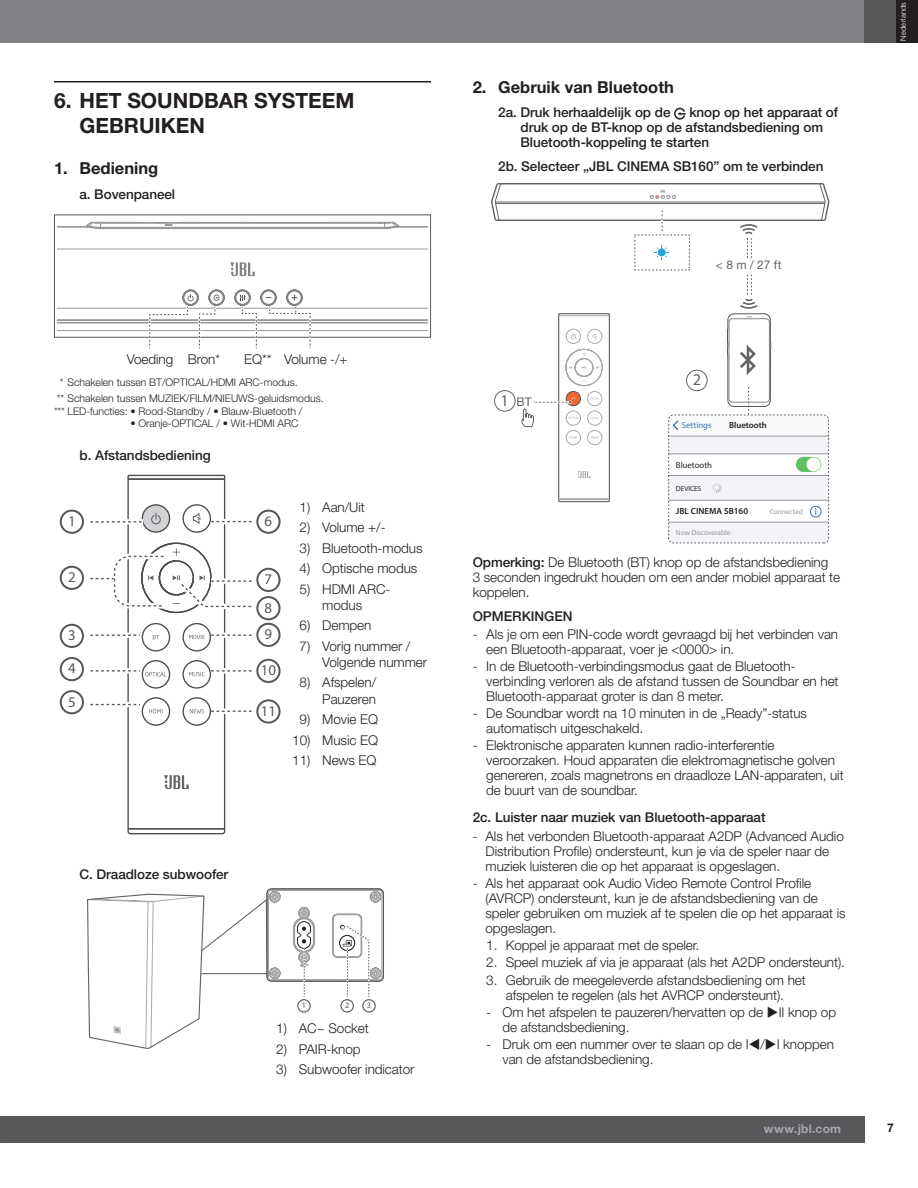
<style>
.page{position:relative;width:918px;height:1188px;background:#fff}
.page>*{position:absolute;margin:0;border:0;box-sizing:border-box;transform-origin:0 0}
.Headline-大标题{font:700 21px/25.2px "Helvetica Neue LT Pro";color:#231f20}
.subtitle-小标题{font:700 16.5px "Helvetica Neue LT Pro";color:#231f20}
.t1{font:16.35px "Myriad Pro";color:#636366}
.t2{font:14.85px/28.3px "Myriad Pro";color:#57585a}
.Brød_ord{font:300 13.5px/15px "Helvetica Neue LT Pro";letter-spacing:-.005em;color:#231f20}
.Brød_ord-2{font:500 13.5px/15px "Helvetica Neue LT Pro";letter-spacing:-.005em;color:#231f20}
.t3{font:700 12px "Helvetica Neue LT Pro";letter-spacing:.025em;color:#a8a9ad}
.t4{font:12px "Helvetica Neue LT Pro";color:#636366}
.t5{font:700 12px "Helvetica Neue LT Pro";color:#262324}
.Brød_ord-3{font:300 10.5px "Helvetica Neue LT Pro";letter-spacing:-.005em;color:#231f20}
.t6{font:600 9px "Myriad Pro";color:#231f20}
.t7{font:600 8.7px "Myriad Pro";color:#231f20}
.t8{font:8.7px "Myriad Pro";color:#231f20}
.t9{font:8.7px "Myriad Pro";color:#3973b9}
.t10{font:8.25px "Myriad Pro";color:#57585a}
.t11{font:300 7.5px "Helvetica Neue LT Pro";letter-spacing:.025em;color:#fff}
.t12{font:7.2px "Myriad Pro";color:#939598}
.t13{font:7.2px "Myriad Pro";color:#231f20}
.s1{font-weight:500}
</style>
<div class="page">
<div style="left:0;top:1116px;width:864px;height:27px;background:#57585a"></div>
<div style="left:0;top:0;width:864px;height:43px;background:#808285"></div>
<div style="left:864px;top:0;width:33px;height:43px;background:#57585a"></div>
<div style="left:896px;top:0;width:22px;height:43px;background:#231f20"></div>
<hr style="left:54px;top:81px;width:377px;height:2px;background:#231f20">
<div style="left:54px;top:214px;width:377px;height:124px;border:1px solid #57585a"></div>
<svg style="left:57px;top:221px;width:371px;height:128px"></svg>
<div style="left:60px;top:510px;width:24px;height:24px;border:2px solid #57585a;border-radius:50%"></div>
<div style="left:60px;top:566px;width:24px;height:24px;border:2px solid #57585a;border-radius:50%"></div>
<div style="left:60px;top:624px;width:24px;height:24px;border:2px solid #57585a;border-radius:50%"></div>
<div style="left:60px;top:657px;width:24px;height:24px;border:2px solid #57585a;border-radius:50%"></div>
<div style="left:60px;top:690px;width:24px;height:24px;border:2px solid #57585a;border-radius:50%"></div>
<div style="left:256px;top:510px;width:25px;height:24px;border:2px solid #57585a;border-radius:50%"></div>
<div style="left:256px;top:568px;width:25px;height:24px;border:2px solid #57585a;border-radius:50%"></div>
<div style="left:256px;top:596px;width:25px;height:24px;border:2px solid #57585a;border-radius:50%"></div>
<div style="left:256px;top:623px;width:25px;height:24px;border:2px solid #57585a;border-radius:50%"></div>
<div style="left:256px;top:659px;width:25px;height:24px;border:2px solid #57585a;border-radius:50%"></div>
<div style="left:256px;top:699px;width:25px;height:25px;border:2px solid #57585a;border-radius:50%"></div>
<svg style="left:90px;top:474px;width:169px;height:360px"></svg>
<svg style="left:674px;top:108px;width:12px;height:12px"></svg>
<div style="left:668px;top:522px;width:161px;height:20px;background:#f3f4f7"></div>
<hr style="left:668px;top:522px;width:161px;height:1px;background:#939598">
<div style="left:810px;top:506px;width:11px;height:11px;border:1px solid #3973b9;border-radius:50%"></div>
<div style="left:668px;top:415px;width:161px;height:128px;border:1px dashed #636366;border-radius:5px"></div>
<svg style="left:491px;top:183px;width:339px;height:332px"></svg>
<div style="left:494px;top:390px;width:22px;height:22px;border:1px solid #636366;border-radius:50%"></div>
<svg style="left:87px;top:888px;width:297px;height:161px"></svg>
<div style="left:297px;top:999px;width:14px;height:14px;border:1px solid #57585a;border-radius:50%"></div>
<div style="left:340px;top:999px;width:14px;height:14px;border:1px solid #57585a;border-radius:50%"></div>
<div style="left:362px;top:999px;width:14px;height:14px;border:1px solid #57585a;border-radius:50%"></div>
<p class="Headline-大标题" style="left:80px;top:87px;width:277px;text-indent:-26px">6. H ET SOU NDBAR SYSTEEM<br>GEBRUIKEN</p>
<p class="subtitle-小标题" style="left:54px;top:158px;width:106px">1. Bediening</p>
<p class="Brød_ord-2" style="left:80px;top:187px;width:97px">a. Bovenpaneel</p>
<p class="Brød_ord" style="left:127px;top:352px;width:48px">Voeding</p>
<p class="Brød_ord" style="left:188px;top:352px;width:34px">Bron*</p>
<p class="Brød_ord" style="left:244px;top:352px;width:29px">EQ**</p>
<p class="Brød_ord" style="left:284px;top:352px;width:65px">Volume -/+</p>
<p class="Brød_ord-3" style="left:60px;top:376px;width:239px">* Schakelen tussen BT/OPTICAL/HDMI ARC-modus.</p>
<p class="Brød_ord-3" style="left:57px;top:392px;width:268px">** Schakelen tussen MUZIEK/FILM/NIEUWS-geluidsmodus.</p>
<p class="Brød_ord-3" style="left:54px;top:404px;width:250px">*** LED-functies: • Rood-Standby / • Blauw-Bluetooth /</p>
<p class="Brød_ord-3" style="left:131px;top:417px;width:169px">• Oranje-OPTICAL / • Wit-HDMI ARC</p>
<p class="Brød_ord-2" style="left:80px;top:447px;width:133px">b. Afstandsbediening</p>
<p class="t2" style="left:68px;top:507px;width:9px">1</p>
<p class="t2" style="left:68px;top:563px;width:9px">2</p>
<p class="t2" style="left:68px;top:621px;width:9px">3</p>
<p class="t2" style="left:68px;top:654px;width:9px">4</p>
<p class="t2" style="left:68px;top:687px;width:9px">5</p>
<p class="t2" style="left:265px;top:507px;width:9px">6</p>
<p class="t2" style="left:265px;top:565px;width:9px">7<br>8</p>
<p class="t2" style="left:265px;top:620px;width:9px">9</p>
<p class="t2" style="left:261px;top:656px;width:17px">10</p>
<p class="t2" style="left:261px;top:696px;width:17px">11</p>
<p class="Brød_ord" style="left:300px;top:499px;width:67px">1) Aan/Uit</p>
<p class="Brød_ord" style="left:300px;top:520px;width:88px">2) Volume +/-</p>
<p class="Brød_ord" style="left:300px;top:540px;width:124px">3) Bluetooth-modus</p>
<p class="Brød_ord" style="left:300px;top:561px;width:119px">4) Optische modus</p>
<p class="Brød_ord" style="left:300px;top:580px;width:92px;line-height:16.2px;text-align:center">5) HDMI ARC&shy;modus</p>
<p class="Brød_ord" style="left:300px;top:618px;width:73px">6) Dempen</p>
<p class="Brød_ord" style="left:322px;top:638px;width:106px;line-height:16.2px;text-indent:-23px">7) Vorig nummer /<br>Volgende nummer</p>
<p class="Brød_ord" style="left:300px;top:674px;width:78px;line-height:16.2px;text-align:right">8) Afspelen/<br>Pauzeren</p>
<p class="Brød_ord" style="left:300px;top:711px;width:80px">9) Movie EQ</p>
<p class="Brød_ord" style="left:292px;top:732px;width:87px">10) Music EQ</p>
<p class="Brød_ord" style="left:292px;top:752px;width:86px">11) News EQ</p>
<p class="Brød_ord-2" style="left:80px;top:866px;width:150px">C. Draadloze subwoofer</p>
<p class="t10" style="left:302px;top:1000px;width:6px">1</p>
<p class="t10" style="left:345px;top:1000px;width:6px">2</p>
<p class="t10" style="left:367px;top:1000px;width:6px">3</p>
<p class="Brød_ord" style="left:276px;top:1021px;width:94px">1) AC~ Socket</p>
<p class="Brød_ord" style="left:276px;top:1041px;width:86px">2) PAIR-knop</p>
<p class="Brød_ord" style="left:276px;top:1062px;width:140px">3) Subwoofer indicator</p>
<p class="subtitle-小标题" style="left:473px;top:77px;width:203px">2. Gebruik van Bluetooth</p>
<p class="Brød_ord-2" style="left:498px;top:105px;width:174px">2a. Druk herhaaldelijk op de</p>
<p class="Brød_ord-2" style="left:521px;top:105px;width:319px;text-indent:169px">knop op het apparaat of druk op de BT-knop op de afstandsbediening om<br>Bluetooth-koppeling te starten</p>
<p class="Brød_ord-2" style="left:498px;top:159px;width:327px">2b. Selecteer „JBL CINEMA SB160” om te verbinden</p>
<p class="t1" style="left:501px;top:390px;width:10px">1</p>
<p class="t4" style="left:516px;top:394px;width:17px">BT</p>
<p class="t4" style="left:716px;top:258px;width:67px">&lt; 8 m / 27 ft</p>
<p class="t1" style="left:693px;top:370px;width:10px">2</p>
<p class="t9" style="left:682px;top:420px;width:31px">Settings</p>
<p class="t7" style="left:729px;top:421px;width:39px">Bluetooth</p>
<p class="t8" style="left:676px;top:459px;width:38px">Bluetooth</p>
<p class="t13" style="left:676px;top:484px;width:27px">DEVICES</p>
<p class="t6" style="left:676px;top:506px;width:74px">JBL CINEMA SB160</p>
<p class="t12" style="left:676px;top:528px;width:56px">Now Discoverable</p>
<p class="t12" style="left:770px;top:507px;width:35px">Connected</p>
<p class="Brød_ord" style="left:473px;top:554px;width:369px"><span class="s1">Opmerking:</span> De Bluetooth (BT) knop op de afstandsbediening<br>3 seconden ingedrukt houden om een ander mobiel apparaat te koppelen.</p>
<p class="Brød_ord-2" style="left:473px;top:609px;width:101px">OPMERKINGEN</p>
<p class="Brød_ord" style="left:486px;top:626px;width:353px;text-indent:-14px">- Als je om een PIN-code wordt gevraagd bij het verbinden van een Bluetooth-apparaat, voer je &lt;0000&gt; in.</p>
<p class="Brød_ord" style="left:486px;top:658px;width:354px;text-indent:-14px">- In de Bluetooth-verbindingsmodus gaat de Bluetooth&shy;verbinding verloren als de afstand tussen de Soundbar en het<br>Bluetooth-apparaat groter is dan 8 meter.</p>
<p class="Brød_ord" style="left:486px;top:705px;width:322px;text-indent:-14px">- De Soundbar wordt na 10 minuten in de „Ready”-status automatisch uitgeschakeld.</p>
<p class="Brød_ord" style="left:486px;top:737px;width:359px;text-indent:-14px">- Elektronische apparaten kunnen radio-interferentie veroorzaken. Houd apparaten die elektromagnetische golven genereren, zoals magnetrons en draadloze LAN-apparaten, uit de buurt van de soundbar.</p>
<p class="Brød_ord-2" style="left:473px;top:809px;width:294px">2c. Luister naar muziek van Bluetooth-apparaat</p>
<p class="Brød_ord" style="left:486px;top:828px;width:360px;text-indent:-13px">- Als het verbonden Bluetooth-apparaat A2DP (Advanced Audio<br>Distribution Profile) ondersteunt, kun je via de speler naar de muziek luisteren die op het apparaat is opgeslagen.</p>
<p class="Brød_ord" style="left:486px;top:876px;width:362px;text-indent:-13px">- Als het apparaat ook Audio Video Remote Control Profile (AVRCP) ondersteunt, kun je de afstandsbediening van de speler gebruiken om muziek af te spelen die op het apparaat is opgeslagen.</p>
<p class="Brød_ord" style="left:486px;top:938px;width:215px">1. Koppel je apparaat met de speler.</p>
<p class="Brød_ord" style="left:486px;top:955px;width:360px">2. Speel muziek af via je apparaat (als het A2DP ondersteunt).</p>
<p class="Brød_ord" style="left:486px;top:972px;width:321px;text-align:center">3. Gebruik de meegeleverde afstandsbediening om het afspelen te regelen (als het AVRCP ondersteunt).</p>
<p class="Brød_ord" style="left:503px;top:1004px;width:335px;text-indent:-16px">- Om het afspelen te pauzeren/hervatten op de ◆II knop op de afstandsbediening.</p>
<p class="Brød_ord" style="left:503px;top:1036px;width:333px;text-indent:-16px">- Druk om een nummer over te slaan op de I▼/◆I knoppen van de afstandsbediening.</p>
<p class="t3" style="left:764px;top:1121px;width:79px">www.jbl.com</p>
<p class="t11" style="left:899px;top:41px;width:40px;rotate:-90deg">Nederlands</p>
<p class="t5" style="left:887px;top:1120px;width:8px">7</p>
</div>
